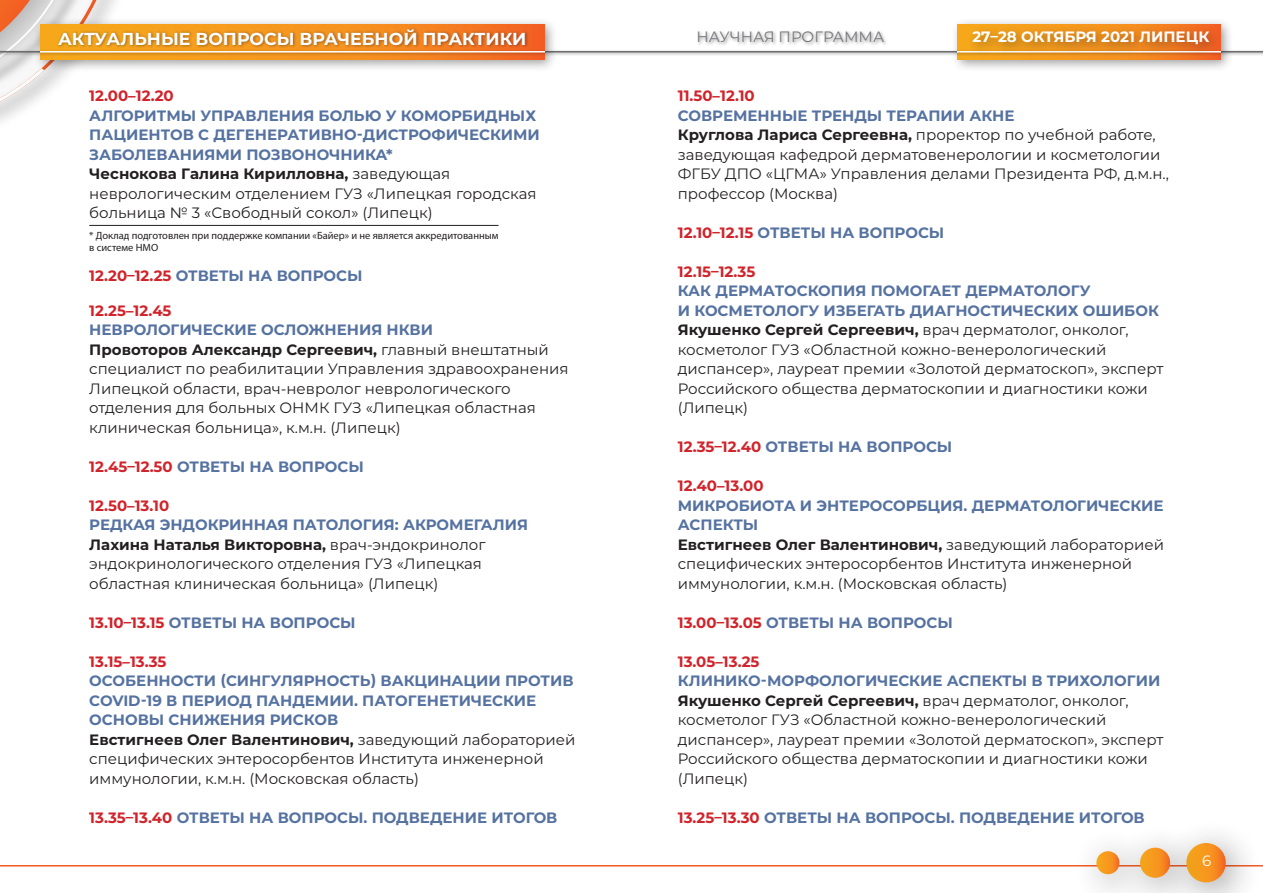
<style>
.page{position:relative;width:1263px;height:893px;background:#fff}
.page>*{position:absolute;margin:0;border:0;box-sizing:border-box;transform-origin:0 0}
.t1{font:700 17.4px "Montserrat";color:#fff}
.osnova{font:15px/19.5px "Montserrat";color:#231f20}
.Lekciya{font:700 15px/19.5px "Montserrat";color:#5572a1}
.otvet{font:700 15px "Montserrat";color:#5572a1}
.Time{font:700 15px "Montserrat";color:#d1232a}
.t2{font:700 15px "Montserrat";color:#fff}
.t3{font:15px "Montserrat";color:#757679}
.otvet-2{font:700 15px "Montserrat";color:#d1232a}
.t4{font:15px "Montserrat";color:#fff}
.snoska{font:10.5px/12px "Myriad Pro";color:#231f20}
.s1{font-weight:700}
.s2{color:#d1232a}
</style>
<div class="page">
<svg style="left:0;top:0;width:116px;height:122px"></svg>
<hr style="left:0;top:865px;width:1263px;height:1px;background:#f25924">
<div style="left:0;top:49px;width:1263px;height:7px;background:#231f20;opacity:.45"></div>
<hr style="left:0;top:51px;width:1263px;height:2px;background:#6b6b6e">
<div style="left:951px;top:17px;width:283px;height:55px;background:#231f20;opacity:.45"></div>
<svg style="left:958px;top:24px;width:262px;height:35px"></svg>
<div style="left:958px;top:49px;width:262px;height:7px;background:#231f20;opacity:.45"></div>
<hr style="left:958px;top:51px;width:262px;height:2px;background:#fff">
<div style="left:34px;top:17px;width:524px;height:55px;background:#231f20;opacity:.45"></div>
<svg style="left:40px;top:24px;width:504px;height:35px;background:#f58e1e"></svg>
<div style="left:40px;top:49px;width:504px;height:7px;background:#231f20;opacity:.45"></div>
<hr style="left:40px;top:51px;width:504px;height:2px;background:#fff">
<div style="left:56px;top:27px;width:473px;height:21px;background:#231f20;opacity:.45"></div>
<div style="left:697px;top:30px;width:191px;height:16px;background:#231f20;opacity:.45"></div>
<div style="left:967px;top:25px;width:255px;height:32px;background:#231f20;opacity:.45"></div>
<div style="left:1162px;top:819px;width:100px;height:74px;background:#231f20;opacity:.45"></div>
<svg style="left:1186px;top:843px;width:40px;height:39px"></svg>
<div style="left:1116px;top:824px;width:91px;height:69px;background:#231f20;opacity:.45"></div>
<svg style="left:1140px;top:848px;width:30px;height:30px"></svg>
<div style="left:1073px;top:828px;width:82px;height:65px;background:#231f20;opacity:.45"></div>
<svg style="left:1096px;top:851px;width:23px;height:23px"></svg>
<hr style="left:89px;top:225px;width:409px;height:1px;background:#231f20">
<p class="t1" style="left:58px;top:26px;width:470px">АКТУАЛЬНЫЕ ВОПРОСЫ ВРАЧЕБНОЙ ПРАКТИКИ</p>
<p class="t3" style="left:696px;top:27px;width:189px">НАУЧНАЯ ПРОГРАММА</p>
<p class="t2" style="left:972px;top:26px;width:238px">27–28 ОКТЯБРЯ 2021 ЛИПЕЦК</p>
<p class="Time" style="left:89px;top:85px;width:86px">12.00–12.20</p>
<p class="Lekciya" style="left:89px;top:105px;width:452px">АЛГОРИТМЫ УПРАВЛЕНИЯ БОЛЬЮ У КОМОРБИДНЫХ<br>ПАЦИЕНТОВ С ДЕГЕНЕРАТИВНО-ДИСТРОФИЧЕСКИМИ<br>ЗАБОЛЕВАНИЯМИ ПОЗВОНОЧНИКА*</p>
<p class="osnova" style="left:89px;top:163px;width:449px"><span class="s1">Чеснокова Галина Кирилловна,</span> заведующая неврологическим отделением ГУЗ «Липецкая городская больница № 3 «Свободный сокол» (Липецк)</p>
<p class="snoska" style="left:89px;top:229px;width:411px">* Доклад подготовлен при поддержке компании «Байер» и не является аккредитованным в системе НМО</p>
<p class="otvet" style="left:89px;top:265px;width:275px"><span class="s2">12.20–12.25</span> ОТВЕТЫ НА ВОПРОСЫ</p>
<p class="Time" style="left:89px;top:299px;width:84px">12.25–12.45</p>
<p class="Lekciya" style="left:89px;top:319px;width:345px">НЕВРОЛОГИЧЕСКИЕ ОСЛОЖНЕНИЯ НКВИ</p>
<p class="osnova" style="left:89px;top:339px;width:481px"><span class="s1">Провоторов Александр Сергеевич,</span> главный внештатный специалист по реабилитации Управления здравоохранения Липецкой области, врач-невролог неврологического отделения для больных ОНМК ГУЗ «Липецкая областная клиническая больница», к.м.н. (Липецк)</p>
<p class="otvet" style="left:89px;top:455px;width:276px"><span class="s2">12.45–12.50</span> ОТВЕТЫ НА ВОПРОСЫ</p>
<p class="Time" style="left:89px;top:494px;width:81px">12.50–13.10</p>
<p class="Lekciya" style="left:89px;top:514px;width:440px">РЕДКАЯ ЭНДОКРИННАЯ ПАТОЛОГИЯ: АКРОМЕГАЛИЯ</p>
<p class="osnova" style="left:89px;top:534px;width:398px"><span class="s1">Лахина Наталья Викторовна,</span> врач-эндокринолог эндокринологического отделения ГУЗ «Липецкая областная клиническая больница» (Липецк)</p>
<p class="otvet" style="left:89px;top:611px;width:268px"><span class="s2">13.10–13.15</span> ОТВЕТЫ НА ВОПРОСЫ</p>
<p class="Time" style="left:89px;top:650px;width:79px">13.15–13.35</p>
<p class="Lekciya" style="left:89px;top:670px;width:486px">ОСОБЕННОСТИ (СИНГУЛЯРНОСТЬ) ВАКЦИНАЦИИ ПРОТИВ<br>COVID‑19 В ПЕРИОД ПАНДЕМИИ. ПАТОГЕНЕТИЧЕСКИЕ<br>ОСНОВЫ СНИЖЕНИЯ РИСКОВ</p>
<p class="osnova" style="left:89px;top:729px;width:488px"><span class="s1">Евстигнеев Олег Валентинович,</span> заведующий лабораторией специфических энтеросорбентов Института инженерной иммунологии, к.м.н. (Московская область)</p>
<p class="otvet" style="left:89px;top:806px;width:470px"><span class="s2">13.35–13.40</span> ОТВЕТЫ НА ВОПРОСЫ. ПОДВЕДЕНИЕ ИТОГОВ</p>
<p class="Time" style="left:678px;top:85px;width:78px">11.50–12.10</p>
<p class="Lekciya" style="left:678px;top:105px;width:338px">СОВРЕМЕННЫЕ ТРЕНДЫ ТЕРАПИИ АКНЕ</p>
<p class="osnova" style="left:678px;top:124px;width:493px"><span class="s1">Круглова Лариса Сергеевна,</span> проректор по учебной работе, заведующая кафедрой дерматовенерологии и косметологии ФГБУ ДПО «ЦГМА» Управления делами Президента РФ, д.м.н., профессор (Москва)</p>
<p class="otvet" style="left:678px;top:221px;width:268px"><span class="s2">12.10–12.15</span> ОТВЕТЫ НА ВОПРОСЫ</p>
<p class="otvet-2" style="left:678px;top:260px;width:79px">12.15–12.35</p>
<p class="Lekciya" style="left:678px;top:280px;width:483px">КАК ДЕРМАТОСКОПИЯ ПОМОГАЕТ ДЕРМАТОЛОГУ<br>И КОСМЕТОЛОГУ ИЗБЕГАТЬ ДИАГНОСТИЧЕСКИХ ОШИБОК</p>
<p class="osnova" style="left:678px;top:319px;width:487px"><span class="s1">Якушенко Сергей Сергеевич,</span> врач дерматолог, онколог, косметолог ГУЗ «Областной кожно-венерологический диспансер», лауреат премии «Золотой дерматоскоп», эксперт Российского общества дерматоскопии и диагностики кожи (Липецк)</p>
<p class="otvet" style="left:678px;top:436px;width:276px"><span class="s2">12.35–12.40</span> ОТВЕТЫ НА ВОПРОСЫ</p>
<p class="Time" style="left:678px;top:475px;width:87px">12.40–13.00</p>
<p class="Lekciya" style="left:678px;top:495px;width:487px">МИКРОБИОТА И ЭНТЕРОСОРБЦИЯ. ДЕРМАТОЛОГИЧЕСКИЕ<br>АСПЕКТЫ</p>
<p class="osnova" style="left:678px;top:534px;width:488px"><span class="s1">Евстигнеев Олег Валентинович,</span> заведующий лабораторией специфических энтеросорбентов Института инженерной иммунологии, к.м.н. (Московская область)</p>
<p class="otvet" style="left:678px;top:611px;width:277px"><span class="s2">13.00–13.05</span> ОТВЕТЫ НА ВОПРОСЫ</p>
<p class="Time" style="left:678px;top:650px;width:83px">13.05–13.25</p>
<p class="Lekciya" style="left:678px;top:670px;width:484px">КЛИНИКО-МОРФОЛОГИЧЕСКИЕ АСПЕКТЫ В ТРИХОЛОГИИ</p>
<p class="osnova" style="left:678px;top:690px;width:487px"><span class="s1">Якушенко Сергей Сергеевич,</span> врач дерматолог, онколог, косметолог ГУЗ «Областной кожно-венерологический диспансер», лауреат премии «Золотой дерматоскоп», эксперт Российского общества дерматоскопии и диагностики кожи (Липецк)</p>
<p class="otvet" style="left:678px;top:806px;width:468px"><span class="s2">13.25–13.30</span> ОТВЕТЫ НА ВОПРОСЫ. ПОДВЕДЕНИЕ ИТОГОВ</p>
<p class="t4" style="left:1202px;top:850px;width:11px">6</p>
</div>
